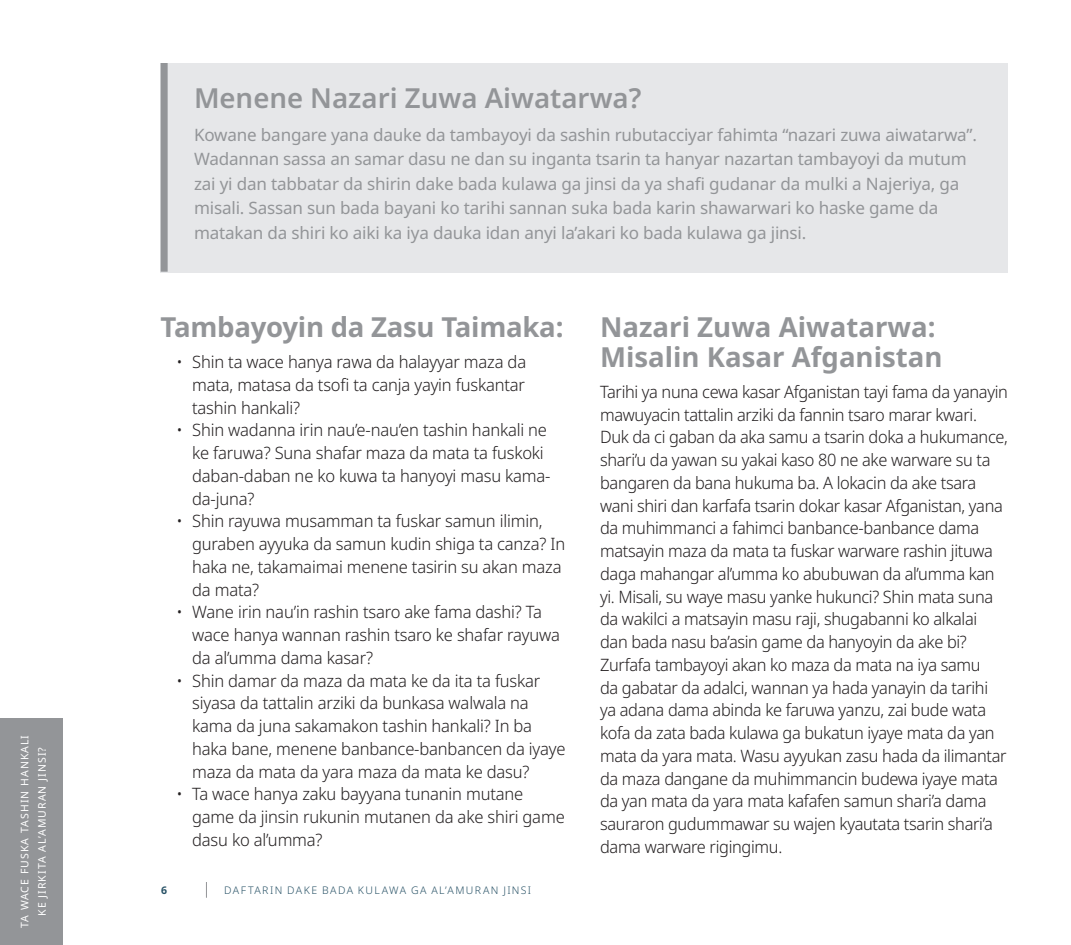
<style>
.page{position:relative;width:1071px;height:945px;background:#fff}
.page>*{position:absolute;margin:0;border:0;box-sizing:border-box;transform-origin:0 0}
.t1{font:700 27.65px/29.8px "Noto Sans";color:#939598}
.Box_H1{font:600 27.65px "Noto Sans";color:#939598}
.Basic_1_-_No_Drop{font:300 17.15px/22.8px "Noto Sans";letter-spacing:-.02em;color:#231f20;scale:.96 1}
.Basic_1_-_No_Drop-2{font:300 17.15px/22.8px "Noto Sans";letter-spacing:-.02em;color:#231f20}
.Box_Body{font:17.15px/24.5px "Noto Sans";letter-spacing:-.01em;color:#939598}
.t2{font:10.5px/17.5px "Noto Sans";letter-spacing:.1em;color:#fff;text-align:center}
.t3{font:300 10.5px "Noto Sans";letter-spacing:.14em;color:#285266}
.t4{font:700 10.5px "Noto Sans";color:#285266}
</style>
<div class="page">
<svg style="left:206px;top:882px;width:1px;height:16px"></svg>
<div style="left:0;top:718px;width:63px;height:227px;background:#939598"></div>
<div style="left:161px;top:63px;width:847px;height:209px;background:#e6e7e9"></div>
<div style="left:161px;top:63px;width:7px;height:209px;background:#939598"></div>
<p class="t2" style="left:16px;top:928px;width:195px;rotate:-90deg">TA WACE FUSKA TASHIN HANKALI<br>KE JIRKITA AL’AMURAN JINSI?</p>
<p class="Box_H1" style="left:194px;top:79px;width:449px">Menene Nazari Zuwa Aiwatarwa?</p>
<p class="Box_Body" style="left:194px;top:123px;width:784px">Kowane bangare yana dauke da tambayoyi da sashin rubutacciyar fahimta “nazari zuwa aiwatarwa”.<br>Wadannan sassa an samar dasu ne dan su inganta tsarin ta hanyar nazartan tambayoyi da mutum zai yi dan tabbatar da shirin dake bada kulawa ga jinsi da ya shafi gudanar da mulki a Najeriya, ga misali. Sassan sun bada bayani ko tarihi sannan suka bada karin shawarwari ko haske game da matakan da shiri ko aiki ka iya dauka idan anyi la’akari ko bada kulawa ga jinsi.</p>
<h2 class="t1" style="left:161px;top:313px;width:404px">Tambayoyin da Zasu Taimaka:</h2>
<p class="Basic_1_-_No_Drop-2" style="left:192px;top:351px;width:336px;text-align:justify;text-indent:-16px">• Shin ta wace hanya rawa da halayyar maza da mata, matasa da tsofi ta canja yayin fuskantar tashin hankali?</p>
<p class="Basic_1_-_No_Drop-2" style="left:192px;top:419px;width:360px;text-indent:-16px">• Shin wadanna irin nau’e-nau’en tashin hankali ne ke faruwa? Suna shafar maza da mata ta fuskoki daban-daban ne ko kuwa ta hanyoyi masu kama&shy;da-juna?</p>
<p class="Basic_1_-_No_Drop-2" style="left:192px;top:510px;width:375px;text-indent:-16px">• Shin rayuwa musamman ta fuskar samun ilimin, guraben ayyuka da samun kudin shiga ta canza? In haka ne, takamaimai menene tasirin su akan maza da mata?</p>
<p class="Basic_1_-_No_Drop-2" style="left:192px;top:601px;width:369px;text-indent:-16px">• Wane irin nau’in rashin tsaro ake fama dashi? Ta wace hanya wannan rashin tsaro ke shafar rayuwa da al’umma dama kasar?</p>
<p class="Basic_1_-_No_Drop-2" style="left:192px;top:669px;width:375px;text-indent:-16px">• Shin damar da maza da mata ke da ita ta fuskar siyasa da tattalin arziki da bunkasa walwala na kama da juna sakamakon tashin hankali? In ba haka bane, menene banbance-banbancen da iyaye maza da mata da yara maza da mata ke dasu?</p>
<p class="Basic_1_-_No_Drop-2" style="left:192px;top:783px;width:374px;text-indent:-16px">• Ta wace hanya zaku bayyana tunanin mutane game da jinsin rukunin mutanen da ake shiri game dasu ko al’umma?</p>
<p class="t4" style="left:161px;top:883px;width:8px">6</p>
<p class="t3" style="left:224px;top:883px;width:308px">DAFTARIN DAKE BADA KULAWA GA AL’AMURAN JINSI</p>
<h2 class="t1" style="left:600px;top:313px;width:344px">Nazari Zuwa Aiwatarwa:<br>Misalin Kasar Afganistan</h2>
<p class="Basic_1_-_No_Drop" style="left:600px;top:381px;width:426px">Tarihi ya nuna cewa kasar Afganistan tayi fama da yanayin mawuyacin tattalin arziki da fannin tsaro marar kwari.<br>Duk da ci gaban da aka samu a tsarin doka a hukumance, shari’u da yawan su yakai kaso 80 ne ake warware su ta bangaren da bana hukuma ba. A lokacin da ake tsara wani shiri dan karfafa tsarin dokar kasar Afganistan, yana da muhimmanci a fahimci banbance-banbance dama matsayin maza da mata ta fuskar warware rashin jituwa daga mahangar al’umma ko abubuwan da al’umma kan yi. Misali, su waye masu yanke hukunci? Shin mata suna da wakilci a matsayin masu raji, shugabanni ko alkalai dan bada nasu ba’asin game da hanyoyin da ake bi?<br>Zurfafa tambayoyi akan ko maza da mata na iya samu<br>da gabatar da adalci, wannan ya hada yanayin da tarihi ya adana dama abinda ke faruwa yanzu, zai bude wata kofa da zata bada kulawa ga bukatun iyaye mata da yan mata da yara mata. Wasu ayyukan zasu hada da ilimantar da maza dangane da muhimmancin budewa iyaye mata da yan mata da yara mata kafafen samun shari’a dama sauraron gudummawar su wajen kyautata tsarin shari’a dama warware rigingimu.</p>
</div>
